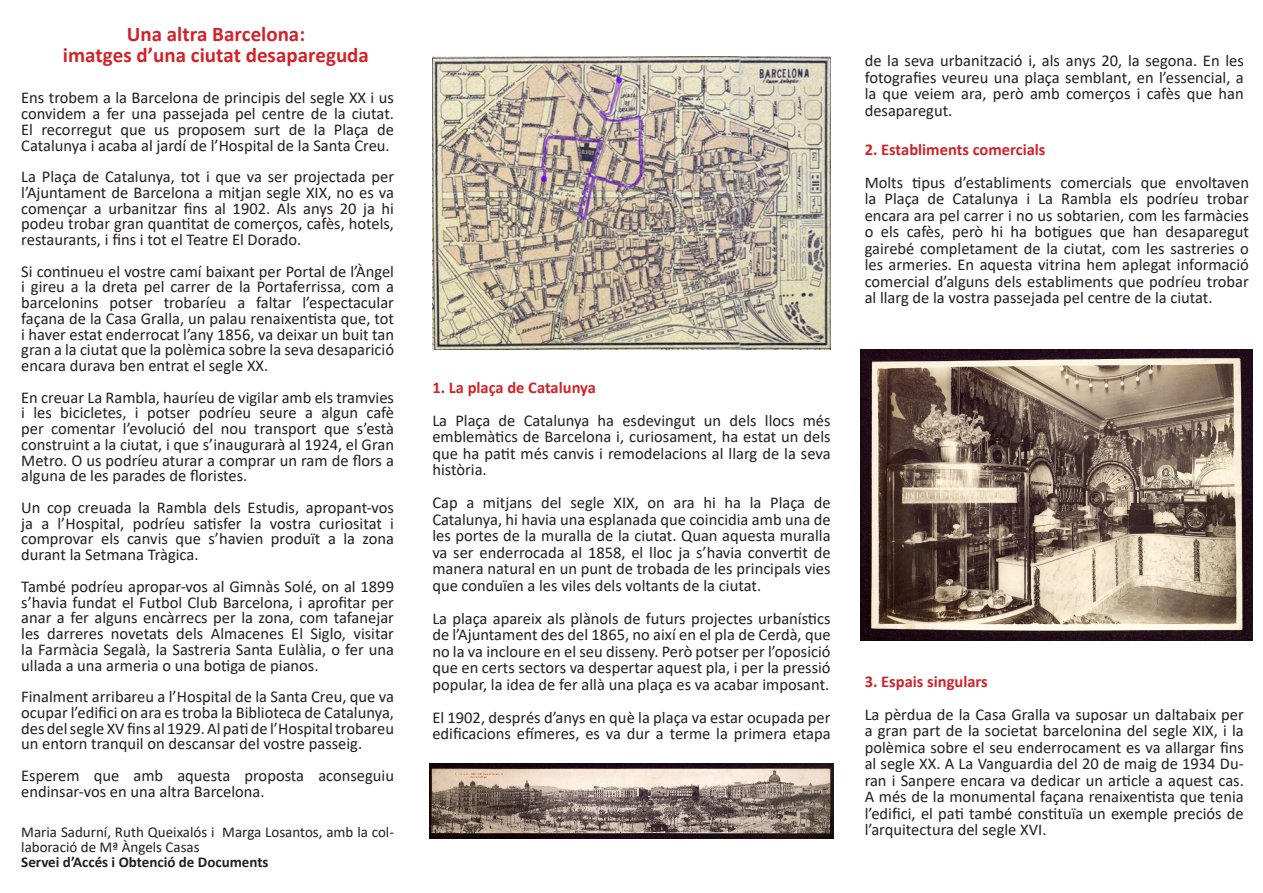
<style>
.page{position:relative;width:1263px;height:893px;background:#fff}
.page>*{position:absolute;margin:0;border:0;box-sizing:border-box;transform-origin:0 0}
.t1{font:700 21px/21px "Calibri";color:#d1232a;text-align:center}
.t2{font:16.5px/15.8px "Calibri";color:#231f20;text-align:justify}
.t3{font:700 16.5px "Calibri";color:#d1232a}
.t4{font:15px/15px "Calibri";color:#231f20}
.t5{font:700 15px "Calibri";color:#231f20}
</style>
<div class="page">
<img style="left:432px;top:56px;width:399px;height:293px">
<img style="left:430px;top:764px;width:403px;height:75px">
<img style="left:860px;top:350px;width:393px;height:291px">
<p class="t1" style="left:63px;top:24px;width:307px">Una altra Barcelona:<br>imatges d’una ciutat desapareguda</p>
<p class="t2" style="left:21px;top:90px;width:374px">Ens trobem a la Barcelona de principis del segle XX i us convidem a fer una passejada pel centre de la ciutat.<br>El recorregut que us proposem surt de la Plaça de Catalunya i acaba al jardí de l’Hospital de la Santa Creu.</p>
<p class="t2" style="left:21px;top:168px;width:374px">La Plaça de Catalunya, tot i que va ser projectada per l’Ajuntament de Barcelona a mitjan segle XIX, no es va començar a urbanitzar fins al 1902. Als anys 20 ja hi podeu trobar gran quantitat de comerços, cafès, hotels, restaurants, i fins i tot el Teatre El Dorado.</p>
<p class="t2" style="left:21px;top:263px;width:374px">Si continueu el vostre camí baixant per Portal de l’Àngel i gireu a la dreta pel carrer de la Portaferrissa, com a barcelonins potser trobaríeu a faltar l’espectacular façana de la Casa Gralla, un palau renaixentista que, tot i haver estat enderrocat l’any 1856, va deixar un buit tan gran a la ciutat que la polèmica sobre la seva desaparició encara durava ben entrat el segle XX.</p>
<p class="t2" style="left:21px;top:389px;width:374px">En creuar La Rambla, hauríeu de vigilar amb els tramvies i les bicicletes, i potser podríeu seure a algun cafè per comentar l’evolució del nou transport que s’està construint a la ciutat, i que s’inaugurarà al 1924, el Gran Metro. O us podríeu aturar a comprar un ram de flors a alguna de les parades de floristes.</p>
<p class="t2" style="left:21px;top:499px;width:374px">Un cop creuada la Rambla dels Estudis, apropant-vos ja a l’Hospital, podríeu satisfer la vostra curiositat i comprovar els canvis que s’havien produït a la zona durant la Setmana Tràgica.</p>
<p class="t2" style="left:21px;top:578px;width:374px">També podríeu apropar-vos al Gimnàs Solé, on al 1899 s’havia fundat el Futbol Club Barcelona, i aprofitar per anar a fer alguns encàrrecs per la zona, com tafanejar les darreres novetats dels Almacenes El Siglo, visitar la Farmàcia Segalà, la Sastreria Santa Eulàlia, o fer una ullada a una armeria o una botiga de pianos.</p>
<p class="t2" style="left:21px;top:688px;width:374px">Finalment arribareu a l’Hospital de la Santa Creu, que va ocupar l’edifici on ara es troba la Biblioteca de Catalunya, des del segle XV fins al 1929. Al pati de l’Hospital trobareu un entorn tranquil on descansar del vostre passeig.</p>
<p class="t2" style="left:21px;top:767px;width:374px">Esperem que amb aquesta proposta aconseguiu endinsar-vos en una altra Barcelona.</p>
<p class="t4" style="left:21px;top:824px;width:374px">Maria Sadurní, Ruth Queixalós i Marga Losantos, amb la col&shy;laboració de Mª Àngels Casas</p>
<p class="t5" style="left:21px;top:851px;width:249px">Servei d’Accés i Obtenció de Documents</p>
<p class="t3" style="left:432px;top:376px;width:165px">1. La plaça de Catalunya</p>
<p class="t2" style="left:432px;top:412px;width:400px;line-height:16.5px">La Plaça de Catalunya ha esdevingut un dels llocs més emblemàtics de Barcelona i, curiosament, ha estat un dels que ha patit més canvis i remodelacions al llarg de la seva història.</p>
<p class="t2" style="left:432px;top:494px;width:400px;line-height:16.5px">Cap a mitjans del segle XIX, on ara hi ha la Plaça de Catalunya, hi havia una esplanada que coincidia amb una de les portes de la muralla de la ciutat. Quan aquesta muralla va ser enderrocada al 1858, el lloc ja s’havia convertit de manera natural en un punt de trobada de les principals vies que conduïen a les viles dels voltants de la ciutat.</p>
<p class="t2" style="left:432px;top:610px;width:400px;line-height:16.5px">La plaça apareix als plànols de futurs projectes urbanístics de l’Ajuntament des del 1865, no així en el pla de Cerdà, que no la va incloure en el seu disseny. Però potser per l’oposició que en certs sectors va despertar aquest pla, i per la pressió popular, la idea de fer allà una plaça es va acabar imposant.</p>
<p class="t2" style="left:432px;top:709px;width:400px;line-height:16.5px">El 1902, després d’anys en què la plaça va estar ocupada per edificacions efímeres, es va dur a terme la primera etapa</p>
<p class="t2" style="left:865px;top:52px;width:381px;line-height:16.5px">de la seva urbanització i, als anys 20, la segona. En les fotografies veureu una plaça semblant, en l’essencial, a la que veiem ara, però amb comerços i cafès que han desaparegut.</p>
<p class="t3" style="left:865px;top:138px;width:182px">2. Establiments comercials</p>
<p class="t2" style="left:865px;top:174px;width:386px;line-height:16.5px">Molts tipus d’establiments comercials que envoltaven la Plaça de Catalunya i La Rambla els podríeu trobar encara ara pel carrer i no us sobtarien, com les farmàcies o els cafès, però hi ha botigues que han desaparegut gairebé completament de la ciutat, com les sastreries o les armeries. En aquesta vitrina hem aplegat informació comercial d’alguns dels establiments que podríeu trobar al llarg de la vostra passejada pel centre de la ciutat.</p>
<p class="t3" style="left:865px;top:670px;width:125px">3. Espais singulars</p>
<p class="t2" style="left:865px;top:706px;width:381px;line-height:16.5px">La pèrdua de la Casa Gralla va suposar un daltabaix per a gran part de la societat barcelonina del segle XIX, i la polèmica sobre el seu enderrocament es va allargar fins al segle XX. A La Vanguardia del 20 de maig de 1934 Du&shy;ran i Sanpere encara va dedicar un article a aquest cas.<br>A més de la monumental façana renaixentista que tenia l’edifici, el pati també constituïa un exemple preciós de l’arquitectura del segle XVI.</p>
</div>
